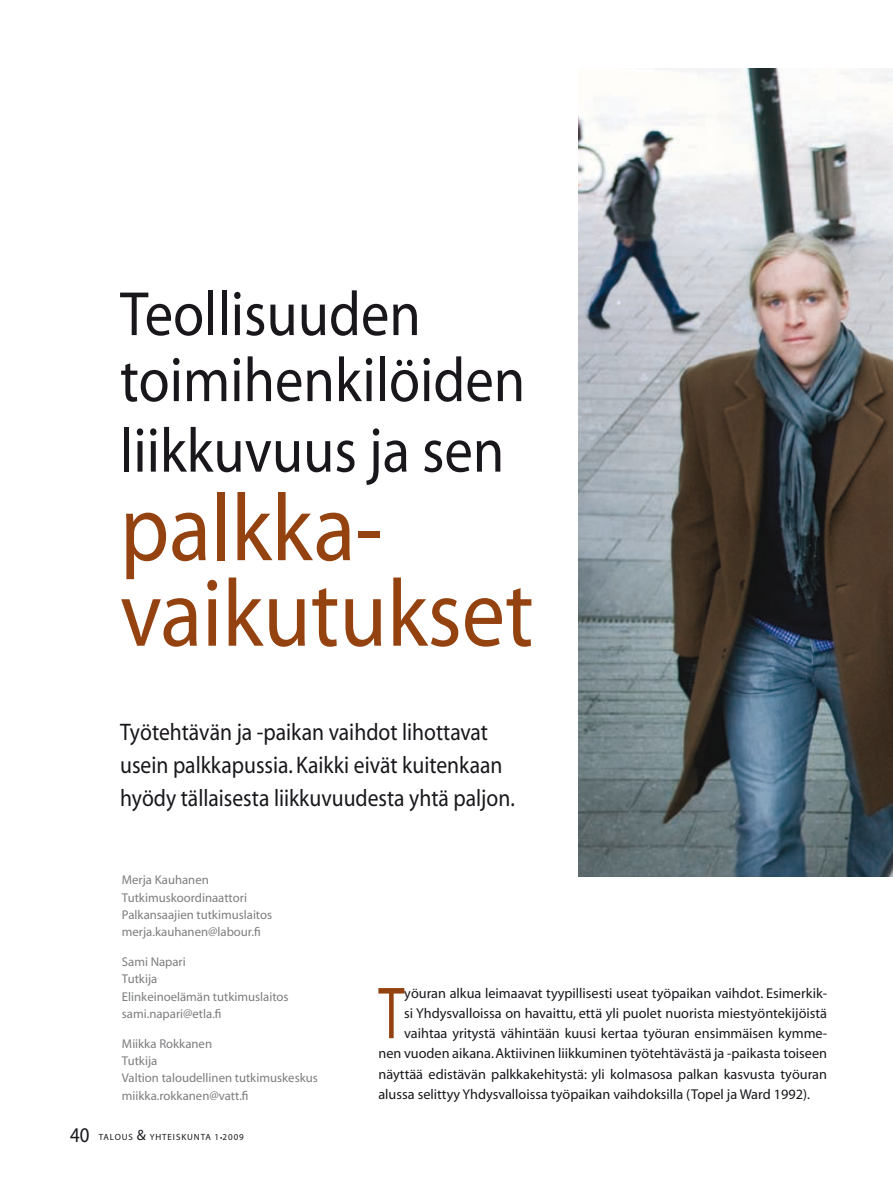
<style>
.page{position:relative;width:893px;height:1191px;background:#fff}
.page>*{position:absolute;margin:0;border:0;box-sizing:border-box;transform-origin:0 0}
.t1{font:96px/85.5px "Myriad";color:#94420f;scale:.9 1}
.t2{font:74.4px "Myriad";color:#94420f;scale:.7 1}
.t3{font:63px/68.2px "Myriad";color:#1a171c;scale:.9 1}
.t4{font:24px/33px "Myriad";color:#1a171c;scale:.9 1}
.t5{font:21px "Myriad";color:#1a171c;scale:.9 1}
.t6{font:14.25px "Myriad";color:#1a171c}
.t7{font:12.75px/17.2px "Myriad";color:#7c7d7f}
.t8{font:9px "Myriad";letter-spacing:.1em;color:#1a171c}
.s1{font-size:15px}
</style>
<div class="page">
<img style="left:578px;top:68px;width:315px;height:808px">
<h3 class="t3" style="left:120px;top:283px;width:452px">Teollisuuden toimihenkilöiden liikkuvuus ja sen</h3>
<h1 class="t1" style="left:120px;top:489px;width:461px">palkka&shy;vaikutukset</h1>
<h3 class="t4" style="left:120px;top:716px;width:440px">Työtehtävän ja -paikan vaihdot lihottavat usein palkkapussia. Kaikki eivät kuitenkaan hyödy tällaisesta liikkuvuudesta yhtä paljon.</h3>
<p class="t7" style="left:122px;top:872px;width:152px">Merja Kauhanen<br>Tutkimuskoordinaattori<br>Palkansaajien tutkimuslaitos merja.kauhanen@labour.fi</p>
<p class="t7" style="left:122px;top:953px;width:168px">Sami Napari<br>Tutkija<br>Elinkeinoelämän tutkimuslaitos sami.napari@etla.fi</p>
<p class="t7" style="left:122px;top:1035px;width:197px">Miikka Rokkanen<br>Tutkija<br>Valtion taloudellinen tutkimuskeskus miikka.rokkanen@vatt.fi</p>
<h3 class="t5" style="left:70px;top:1124px;width:23px">40</h3>
<p class="t8" style="left:99px;top:1133px;width:146px">TALOUS <span class="s1">&amp;</span> YHTEISKUNTA 1 ●2009</p>
<h2 class="t2" style="left:378px;top:976px;width:38px">T</h2>
<p class="t6" style="left:404px;top:985px;width:424px">yöuran alkua leimaavat tyypillisesti useat työpaikan vaihdot. Esimerkik-</p>
<p class="t6" style="left:404px;top:1006px;width:424px">si Yhdysvalloissa on havaittu, että yli puolet nuorista miestyöntekijöistä</p>
<p class="t6" style="left:404px;top:1026px;width:424px">vaihtaa yritystä vähintään kuusi kertaa työuran ensimmäisen kymme-</p>
<p class="t6" style="left:378px;top:1046px;width:450px">nen vuoden aikana. Aktiivinen liikkuminen työtehtävästä ja -paikasta toiseen</p>
<p class="t6" style="left:378px;top:1066px;width:450px">näyttää edistävän palkkakehitystä: yli kolmasosa palkan kasvusta työuran</p>
<p class="t6" style="left:378px;top:1087px;width:433px">alussa selittyy Yhdysvalloissa työpaikan vaihdoksilla (Topel ja Ward 1992).</p>
</div>
